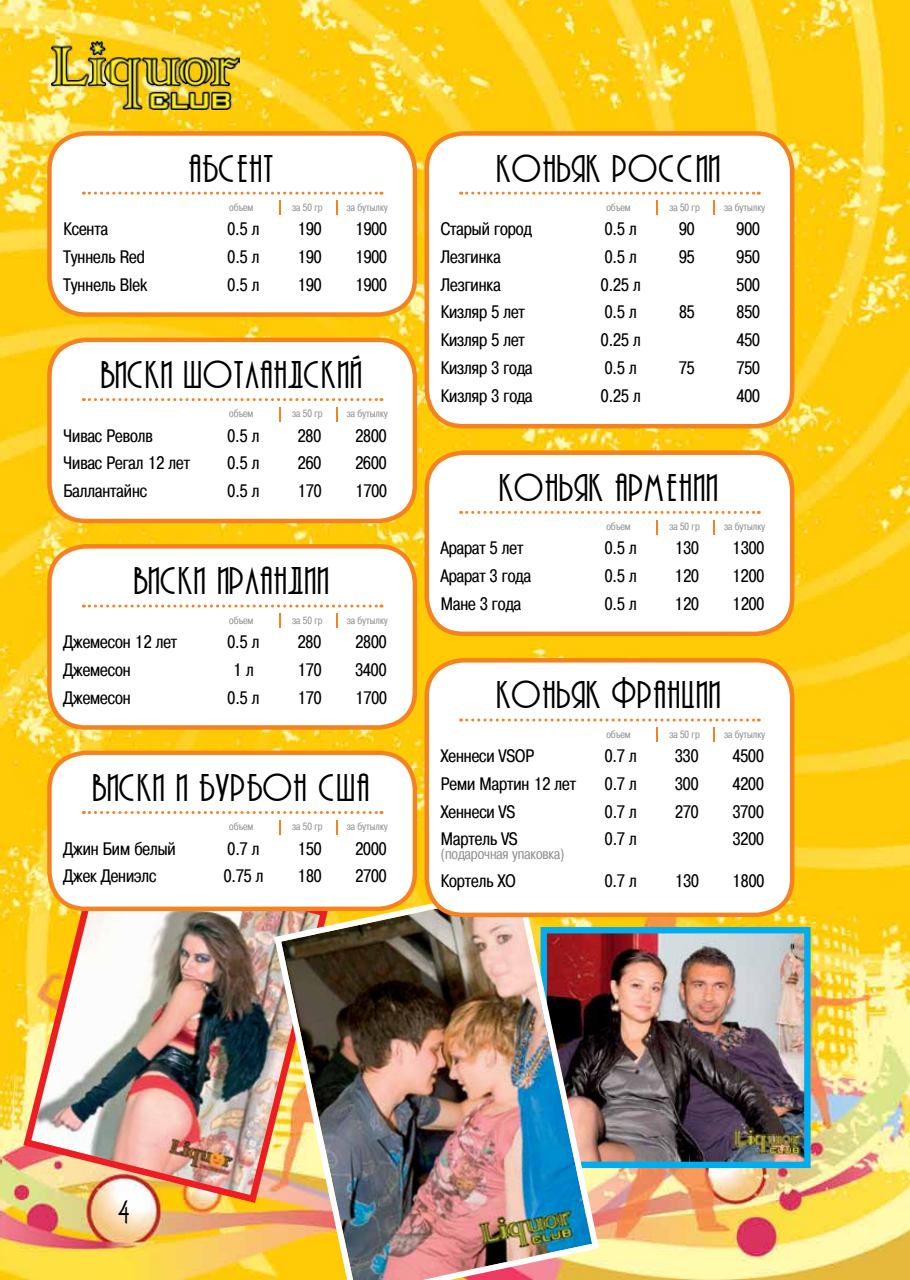
<style>
.page{position:relative;width:910px;height:1280px;background:#fff}
.page>*{position:absolute;margin:0;border:0;box-sizing:border-box;transform-origin:0 0}
.t1{font:36px "Ukr Playt";color:#000}
.t2{font:31.5px "Agatha Modern";color:#000}
.t3{font:18px "Pragmatica Cond C";color:#000}
.t4{font:15px "Pragmatica Cond C";color:#939598}
.t5{font:10.5px "Pragmatica Cond C";color:#939598}
</style>
<div class="page">
<img style="left:0;top:0;width:910px;height:1280px">
<img style="left:51px;top:42px;width:188px;height:68px">
<img style="left:602px;top:924px;width:212px;height:247px">
<img style="left:19px;top:849px;width:252px;height:358px">
<img style="left:271px;top:881px;width:331px;height:399px">
<div style="left:49px;top:133px;width:366px;height:182px;background:#fff;border-radius:36px"></div>
<div style="left:47px;top:131px;width:370px;height:186px;border:4px solid #f58220;border-radius:36px"></div>
<svg style="left:83px;top:192px;width:299px;height:23px"></svg>
<div style="left:427px;top:133px;width:365px;height:293px;background:#fff;border-radius:36px"></div>
<div style="left:424px;top:131px;width:370px;height:297px;border:4px solid #f58220;border-radius:36px"></div>
<svg style="left:461px;top:192px;width:298px;height:23px"></svg>
<div style="left:49px;top:340px;width:366px;height:181px;background:#fff;border-radius:36px"></div>
<div style="left:47px;top:338px;width:370px;height:185px;border:4px solid #f58220;border-radius:36px"></div>
<svg style="left:83px;top:398px;width:299px;height:3px"></svg>
<svg style="left:279px;top:407px;width:1px;height:15px"></svg>
<svg style="left:336px;top:407px;width:1px;height:15px"></svg>
<div style="left:427px;top:453px;width:365px;height:181px;background:#fff;border-radius:36px"></div>
<div style="left:424px;top:450px;width:370px;height:186px;border:4px solid #f58220;border-radius:36px"></div>
<svg style="left:461px;top:511px;width:298px;height:3px"></svg>
<svg style="left:656px;top:520px;width:1px;height:14px"></svg>
<svg style="left:713px;top:520px;width:2px;height:14px"></svg>
<div style="left:427px;top:660px;width:365px;height:255px;background:#fff;border-radius:36px"></div>
<div style="left:424px;top:658px;width:370px;height:259px;border:4px solid #f58220;border-radius:36px"></div>
<svg style="left:461px;top:718px;width:298px;height:3px"></svg>
<svg style="left:656px;top:727px;width:1px;height:15px"></svg>
<svg style="left:713px;top:727px;width:2px;height:15px"></svg>
<div style="left:49px;top:546px;width:366px;height:181px;background:#fff;border-radius:36px"></div>
<div style="left:47px;top:544px;width:370px;height:186px;border:4px solid #f58220;border-radius:36px"></div>
<svg style="left:83px;top:604px;width:299px;height:3px"></svg>
<svg style="left:279px;top:613px;width:1px;height:15px"></svg>
<svg style="left:336px;top:613px;width:1px;height:15px"></svg>
<div style="left:49px;top:753px;width:366px;height:156px;background:#fff;border-radius:36px"></div>
<div style="left:47px;top:750px;width:370px;height:161px;border:4px solid #f58220;border-radius:36px"></div>
<svg style="left:83px;top:811px;width:299px;height:3px"></svg>
<svg style="left:279px;top:820px;width:1px;height:15px"></svg>
<svg style="left:336px;top:820px;width:1px;height:15px"></svg>
<h1 class="t1" style="left:188px;top:148px;width:88px">АБСЕНТ</h1>
<p class="t5" style="left:229px;top:201px;width:26px">объем</p>
<p class="t5" style="left:292px;top:201px;width:32px">за 50 гр</p>
<p class="t5" style="left:347px;top:201px;width:43px">за бутылку</p>
<p class="t3" style="left:64px;top:219px;width:46px">Ксента</p>
<p class="t3" style="left:228px;top:219px;width:33px">0.5 л</p>
<p class="t3" style="left:297px;top:219px;width:26px">190</p>
<p class="t3" style="left:355px;top:219px;width:34px">1900</p>
<p class="t3" style="left:64px;top:246px;width:83px">Туннель Red</p>
<p class="t3" style="left:228px;top:246px;width:33px">0.5 л</p>
<p class="t3" style="left:297px;top:246px;width:26px">190</p>
<p class="t3" style="left:355px;top:246px;width:34px">1900</p>
<p class="t3" style="left:64px;top:274px;width:85px">Туннель Blek</p>
<p class="t3" style="left:228px;top:274px;width:33px">0.5 л</p>
<p class="t3" style="left:297px;top:274px;width:26px">190</p>
<p class="t3" style="left:355px;top:274px;width:34px">1900</p>
<h1 class="t1" style="left:101px;top:355px;width:262px">Виски шотландский</h1>
<p class="t5" style="left:229px;top:408px;width:26px">объем</p>
<p class="t5" style="left:292px;top:408px;width:32px">за 50 гр</p>
<p class="t5" style="left:347px;top:408px;width:43px">за бутылку</p>
<p class="t3" style="left:64px;top:425px;width:91px">Чивас Револв</p>
<p class="t3" style="left:228px;top:425px;width:33px">0.5 л</p>
<p class="t3" style="left:298px;top:425px;width:25px">280</p>
<p class="t3" style="left:355px;top:425px;width:33px">2800</p>
<p class="t3" style="left:64px;top:453px;width:128px">Чивас Регал 12 лет</p>
<p class="t3" style="left:228px;top:453px;width:33px">0.5 л</p>
<p class="t3" style="left:298px;top:453px;width:25px">260</p>
<p class="t3" style="left:355px;top:453px;width:33px">2600</p>
<p class="t3" style="left:64px;top:481px;width:85px">Баллантайнс</p>
<p class="t3" style="left:228px;top:481px;width:33px">0.5 л</p>
<p class="t3" style="left:297px;top:481px;width:26px">170</p>
<p class="t3" style="left:355px;top:481px;width:33px">1700</p>
<h1 class="t1" style="left:134px;top:561px;width:196px">Виски Ирландии</h1>
<p class="t5" style="left:229px;top:614px;width:26px">объем</p>
<p class="t5" style="left:292px;top:614px;width:32px">за 50 гр</p>
<p class="t5" style="left:347px;top:614px;width:43px">за бутылку</p>
<p class="t3" style="left:64px;top:632px;width:115px">Джемесон 12 лет</p>
<p class="t3" style="left:228px;top:632px;width:33px">0.5 л</p>
<p class="t3" style="left:298px;top:632px;width:25px">280</p>
<p class="t3" style="left:355px;top:632px;width:33px">2800</p>
<p class="t3" style="left:64px;top:659px;width:69px">Джемесон</p>
<p class="t3" style="left:233px;top:659px;width:22px">1 л</p>
<p class="t3" style="left:297px;top:659px;width:26px">170</p>
<p class="t3" style="left:356px;top:659px;width:32px">3400</p>
<p class="t3" style="left:64px;top:687px;width:69px">Джемесон</p>
<p class="t3" style="left:228px;top:687px;width:33px">0.5 л</p>
<p class="t3" style="left:297px;top:687px;width:26px">170</p>
<p class="t3" style="left:355px;top:687px;width:33px">1700</p>
<h1 class="t1" style="left:93px;top:768px;width:279px">Виски и бурбон США</h1>
<p class="t5" style="left:229px;top:821px;width:26px">объем</p>
<p class="t5" style="left:292px;top:821px;width:32px">за 50 гр</p>
<p class="t5" style="left:347px;top:821px;width:43px">за бутылку</p>
<p class="t3" style="left:64px;top:838px;width:114px">Джин Бим белый</p>
<p class="t3" style="left:228px;top:838px;width:33px">0.7 л</p>
<p class="t3" style="left:297px;top:838px;width:26px">150</p>
<p class="t3" style="left:355px;top:838px;width:33px">2000</p>
<p class="t3" style="left:64px;top:866px;width:95px">Джек Дениэлс</p>
<p class="t3" style="left:224px;top:866px;width:41px">0.75 л</p>
<p class="t3" style="left:297px;top:866px;width:26px">180</p>
<p class="t3" style="left:355px;top:866px;width:33px">2700</p>
<h1 class="t1" style="left:497px;top:148px;width:225px">Коньяк России</h1>
<p class="t5" style="left:606px;top:201px;width:26px">объем</p>
<p class="t5" style="left:669px;top:201px;width:32px">за 50 гр</p>
<p class="t5" style="left:724px;top:201px;width:43px">за бутылку</p>
<p class="t3" style="left:441px;top:219px;width:93px">Старый город</p>
<p class="t3" style="left:605px;top:219px;width:33px">0.5 л</p>
<p class="t3" style="left:679px;top:219px;width:17px">90</p>
<p class="t3" style="left:737px;top:219px;width:25px">900</p>
<p class="t3" style="left:441px;top:246px;width:61px">Лезгинка</p>
<p class="t3" style="left:605px;top:246px;width:33px">0.5 л</p>
<p class="t3" style="left:679px;top:246px;width:17px">95</p>
<p class="t3" style="left:737px;top:246px;width:25px">950</p>
<p class="t3" style="left:441px;top:274px;width:61px">Лезгинка</p>
<p class="t3" style="left:601px;top:274px;width:41px">0.25 л</p>
<p class="t3" style="left:737px;top:274px;width:25px">500</p>
<p class="t3" style="left:441px;top:302px;width:86px">Кизляр 5 лет</p>
<p class="t3" style="left:605px;top:302px;width:33px">0.5 л</p>
<p class="t3" style="left:679px;top:302px;width:17px">85</p>
<p class="t3" style="left:737px;top:302px;width:25px">850</p>
<p class="t3" style="left:441px;top:330px;width:86px">Кизляр 5 лет</p>
<p class="t3" style="left:601px;top:330px;width:41px">0.25 л</p>
<p class="t3" style="left:737px;top:330px;width:25px">450</p>
<p class="t3" style="left:441px;top:358px;width:93px">Кизляр 3 года</p>
<p class="t3" style="left:605px;top:358px;width:33px">0.5 л</p>
<p class="t3" style="left:679px;top:358px;width:17px">75</p>
<p class="t3" style="left:737px;top:358px;width:25px">750</p>
<p class="t3" style="left:441px;top:385px;width:93px">Кизляр 3 года</p>
<p class="t3" style="left:601px;top:385px;width:41px">0.25 л</p>
<p class="t3" style="left:737px;top:385px;width:25px">400</p>
<h1 class="t1" style="left:499px;top:468px;width:220px">Коньяк Армении</h1>
<p class="t5" style="left:606px;top:521px;width:26px">объем</p>
<p class="t5" style="left:669px;top:521px;width:32px">за 50 гр</p>
<p class="t5" style="left:724px;top:521px;width:43px">за бутылку</p>
<p class="t3" style="left:441px;top:538px;width:84px">Арарат 5 лет</p>
<p class="t3" style="left:605px;top:538px;width:33px">0.5 л</p>
<p class="t3" style="left:675px;top:538px;width:26px">130</p>
<p class="t3" style="left:732px;top:538px;width:34px">1300</p>
<p class="t3" style="left:441px;top:566px;width:92px">Арарат 3 года</p>
<p class="t3" style="left:605px;top:566px;width:33px">0.5 л</p>
<p class="t3" style="left:675px;top:566px;width:26px">120</p>
<p class="t3" style="left:732px;top:566px;width:34px">1200</p>
<p class="t3" style="left:441px;top:593px;width:82px">Мане 3 года</p>
<p class="t3" style="left:605px;top:593px;width:33px">0.5 л</p>
<p class="t3" style="left:675px;top:593px;width:26px">120</p>
<p class="t3" style="left:732px;top:593px;width:34px">1200</p>
<h1 class="t1" style="left:497px;top:675px;width:225px">Коньяк Франции</h1>
<p class="t5" style="left:606px;top:728px;width:26px">объем</p>
<p class="t5" style="left:669px;top:728px;width:32px">за 50 гр</p>
<p class="t5" style="left:724px;top:728px;width:43px">за бутылку</p>
<p class="t3" style="left:441px;top:746px;width:95px">Хеннеси VSOP</p>
<p class="t3" style="left:605px;top:746px;width:33px">0.7 л</p>
<p class="t3" style="left:675px;top:746px;width:25px">330</p>
<p class="t3" style="left:733px;top:746px;width:32px">4500</p>
<p class="t3" style="left:441px;top:773px;width:137px">Реми Мартин 12 лет</p>
<p class="t3" style="left:605px;top:773px;width:33px">0.7 л</p>
<p class="t3" style="left:675px;top:773px;width:25px">300</p>
<p class="t3" style="left:733px;top:773px;width:33px">4200</p>
<p class="t3" style="left:441px;top:801px;width:76px">Хеннеси VS</p>
<p class="t3" style="left:605px;top:801px;width:33px">0.7 л</p>
<p class="t3" style="left:675px;top:801px;width:25px">270</p>
<p class="t3" style="left:733px;top:801px;width:32px">3700</p>
<p class="t3" style="left:441px;top:829px;width:78px">Мартель VS</p>
<p class="t3" style="left:605px;top:829px;width:33px">0.7 л</p>
<p class="t3" style="left:733px;top:829px;width:33px">3200</p>
<p class="t4" style="left:441px;top:845px;width:125px">(подарочная упаковка)</p>
<p class="t3" style="left:441px;top:870px;width:76px">Кортель ХО</p>
<p class="t3" style="left:605px;top:870px;width:33px">0.7 л</p>
<p class="t3" style="left:675px;top:870px;width:26px">130</p>
<p class="t3" style="left:732px;top:870px;width:34px">1800</p>
<h2 class="t2" style="left:116px;top:1194px;width:16px">4</h2>
</div>
